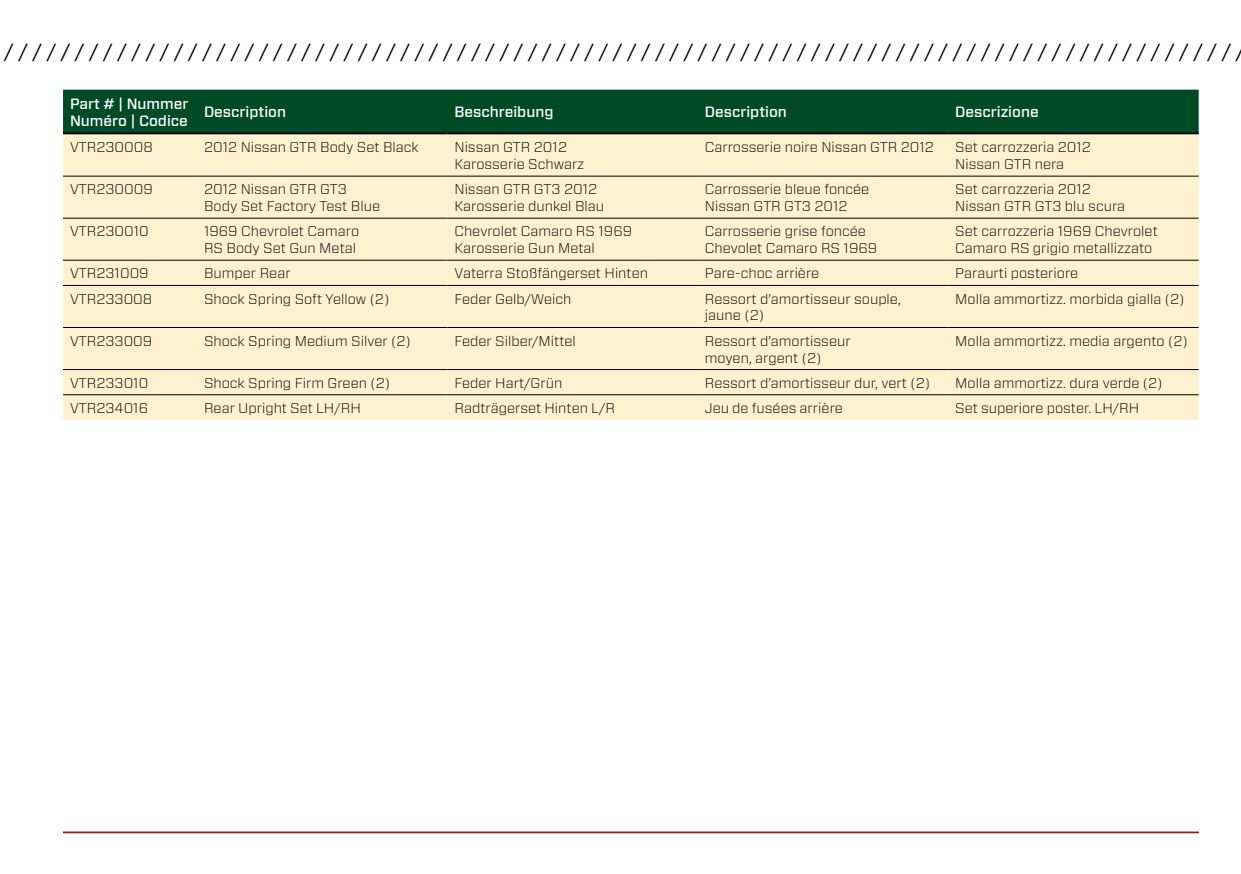
<style>
.page{position:relative;width:1241px;height:874px;background:#fff}
.page>*{position:absolute;margin:0;border:0;box-sizing:border-box;transform-origin:0 0}
.t1{font:20.12px "Forza";color:#000}
.t2{font:500 14.88px/17.8px "Forza";color:#fff}
.t3{font:300 14px/16.8px "Forza";color:#000}
</style>
<div class="page">
<hr style="left:63px;top:831px;width:1135px;height:1px;background:#9c171a">
<div style="left:63px;top:90px;width:1135px;height:42px;background:#004a26"></div>
<div style="left:63px;top:134px;width:1135px;height:286px;background:#fff1d0"></div>
<hr style="left:948px;top:260px;width:250px;height:1px;background:#000">
<hr style="left:63px;top:260px;width:134px;height:1px;background:#000">
<hr style="left:197px;top:260px;width:250px;height:1px;background:#000">
<hr style="left:447px;top:260px;width:250px;height:1px;background:#000">
<hr style="left:697px;top:260px;width:251px;height:1px;background:#000">
<hr style="left:63px;top:285px;width:134px;height:1px;background:#000">
<hr style="left:197px;top:285px;width:250px;height:1px;background:#000">
<hr style="left:447px;top:285px;width:250px;height:1px;background:#000">
<hr style="left:697px;top:285px;width:251px;height:1px;background:#000">
<hr style="left:948px;top:285px;width:250px;height:1px;background:#000">
<hr style="left:63px;top:327px;width:134px;height:1px;background:#000">
<hr style="left:197px;top:327px;width:250px;height:1px;background:#000">
<hr style="left:447px;top:327px;width:250px;height:1px;background:#000">
<hr style="left:697px;top:327px;width:251px;height:1px;background:#000">
<hr style="left:948px;top:327px;width:250px;height:1px;background:#000">
<hr style="left:63px;top:369px;width:134px;height:1px;background:#000">
<hr style="left:197px;top:369px;width:250px;height:1px;background:#000">
<hr style="left:447px;top:369px;width:250px;height:1px;background:#000">
<hr style="left:697px;top:369px;width:251px;height:1px;background:#000">
<hr style="left:948px;top:369px;width:250px;height:1px;background:#000">
<hr style="left:63px;top:394px;width:134px;height:1px;background:#000">
<hr style="left:197px;top:394px;width:250px;height:1px;background:#000">
<hr style="left:447px;top:394px;width:250px;height:1px;background:#000">
<hr style="left:697px;top:394px;width:251px;height:1px;background:#000">
<hr style="left:948px;top:394px;width:250px;height:1px;background:#000">
<hr style="left:63px;top:132px;width:134px;height:2px;background:#000">
<hr style="left:197px;top:132px;width:250px;height:2px;background:#000">
<hr style="left:447px;top:132px;width:250px;height:2px;background:#000">
<hr style="left:697px;top:132px;width:251px;height:2px;background:#000">
<hr style="left:948px;top:132px;width:250px;height:2px;background:#000">
<hr style="left:63px;top:176px;width:134px;height:1px;background:#000">
<hr style="left:197px;top:176px;width:250px;height:1px;background:#000">
<hr style="left:447px;top:176px;width:250px;height:1px;background:#000">
<hr style="left:697px;top:176px;width:251px;height:1px;background:#000">
<hr style="left:948px;top:176px;width:250px;height:1px;background:#000">
<hr style="left:63px;top:218px;width:134px;height:1px;background:#000">
<hr style="left:197px;top:218px;width:250px;height:1px;background:#000">
<hr style="left:447px;top:218px;width:250px;height:1px;background:#000">
<hr style="left:697px;top:218px;width:251px;height:1px;background:#000">
<hr style="left:948px;top:218px;width:250px;height:1px;background:#000">
<h1 class="t1" style="left:5px;top:37px;width:1242px">/ / / / / / / / / / / / / / / / / / / / / / / / / / / / / / / / / / / / / / / / / / / / / / / / / / / / / / / / / / / / / / / / / / / / / / / / / / / / / / / / / / / / / / / /</h1>
<p class="t2" style="left:70px;top:94px;width:120px">Part # | Nummer<br>Numéro | Codice</p>
<p class="t2" style="left:204px;top:103px;width:84px">Description</p>
<p class="t2" style="left:454px;top:103px;width:100px">Beschreibung</p>
<p class="t2" style="left:704px;top:103px;width:84px">Description</p>
<p class="t2" style="left:955px;top:103px;width:85px">Descrizione</p>
<p class="t3" style="left:70px;top:138px;width:84px">VTR230008</p>
<p class="t3" style="left:204px;top:138px;width:216px">2012 Nissan GTR Body Set Black</p>
<p class="t3" style="left:454px;top:138px;width:131px">Nissan GTR 2012<br>Karosserie Schwarz</p>
<p class="t3" style="left:704px;top:138px;width:231px">Carrosserie noire Nissan GTR 2012</p>
<p class="t3" style="left:955px;top:138px;width:137px">Set carrozzeria 2012<br>Nissan GTR nera</p>
<p class="t3" style="left:70px;top:180px;width:84px">VTR230009</p>
<p class="t3" style="left:204px;top:180px;width:178px">2012 Nissan GTR GT3<br>Body Set Factory Test Blue</p>
<p class="t3" style="left:454px;top:180px;width:151px">Nissan GTR GT3 2012<br>Karosserie dunkel Blau</p>
<p class="t3" style="left:704px;top:180px;width:166px">Carrosserie bleue foncée<br>Nissan GTR GT3 2012</p>
<p class="t3" style="left:955px;top:180px;width:171px">Set carrozzeria 2012<br>Nissan GTR GT3 blu scura</p>
<p class="t3" style="left:70px;top:222px;width:80px">VTR230010</p>
<p class="t3" style="left:204px;top:222px;width:157px">1969 Chevrolet Camaro<br>RS Body Set Gun Metal</p>
<p class="t3" style="left:454px;top:222px;width:179px">Chevrolet Camaro RS 1969<br>Karosserie Gun Metal</p>
<p class="t3" style="left:704px;top:222px;width:174px">Carrosserie grise foncée<br>Chevolet Camaro RS 1969</p>
<p class="t3" style="left:955px;top:222px;width:204px">Set carrozzeria 1969 Chevrolet<br>Camaro RS grigio metallizzato</p>
<p class="t3" style="left:70px;top:264px;width:80px">VTR231009</p>
<p class="t3" style="left:204px;top:264px;width:88px">Bumper Rear</p>
<p class="t3" style="left:454px;top:264px;width:195px">Vaterra Stoßfängerset Hinten</p>
<p class="t3" style="left:704px;top:264px;width:116px">Pare-choc arrière</p>
<p class="t3" style="left:955px;top:264px;width:125px">Paraurti posteriore</p>
<p class="t3" style="left:70px;top:290px;width:84px">VTR233008</p>
<p class="t3" style="left:204px;top:290px;width:187px">Shock Spring Soft Yellow (2)</p>
<p class="t3" style="left:454px;top:290px;width:119px">Feder Gelb/Weich</p>
<p class="t3" style="left:704px;top:290px;width:197px">Ressort d’amortisseur souple, jaune (2)</p>
<p class="t3" style="left:955px;top:290px;width:231px">Molla ammortizz. morbida gialla (2)</p>
<p class="t3" style="left:70px;top:332px;width:84px">VTR233009</p>
<p class="t3" style="left:204px;top:332px;width:208px">Shock Spring Medium Silver (2)</p>
<p class="t3" style="left:454px;top:332px;width:123px">Feder Silber/Mittel</p>
<p class="t3" style="left:704px;top:332px;width:147px">Ressort d’amortisseur moyen, argent (2)</p>
<p class="t3" style="left:955px;top:332px;width:234px">Molla ammortizz. media argento (2)</p>
<p class="t3" style="left:70px;top:374px;width:80px">VTR233010</p>
<p class="t3" style="left:204px;top:374px;width:188px">Shock Spring Firm Green (2)</p>
<p class="t3" style="left:454px;top:374px;width:109px">Feder Hart/Grün</p>
<p class="t3" style="left:704px;top:374px;width:227px">Ressort d’amortisseur dur, vert (2)</p>
<p class="t3" style="left:955px;top:374px;width:209px">Molla ammortizz. dura verde (2)</p>
<p class="t3" style="left:70px;top:399px;width:80px">VTR234016</p>
<p class="t3" style="left:204px;top:399px;width:158px">Rear Upright Set LH/RH</p>
<p class="t3" style="left:454px;top:399px;width:162px">Radträgerset Hinten L/R</p>
<p class="t3" style="left:704px;top:399px;width:140px">Jeu de fusées arrière</p>
<p class="t3" style="left:955px;top:399px;width:185px">Set superiore poster. LH/RH</p>
</div>
